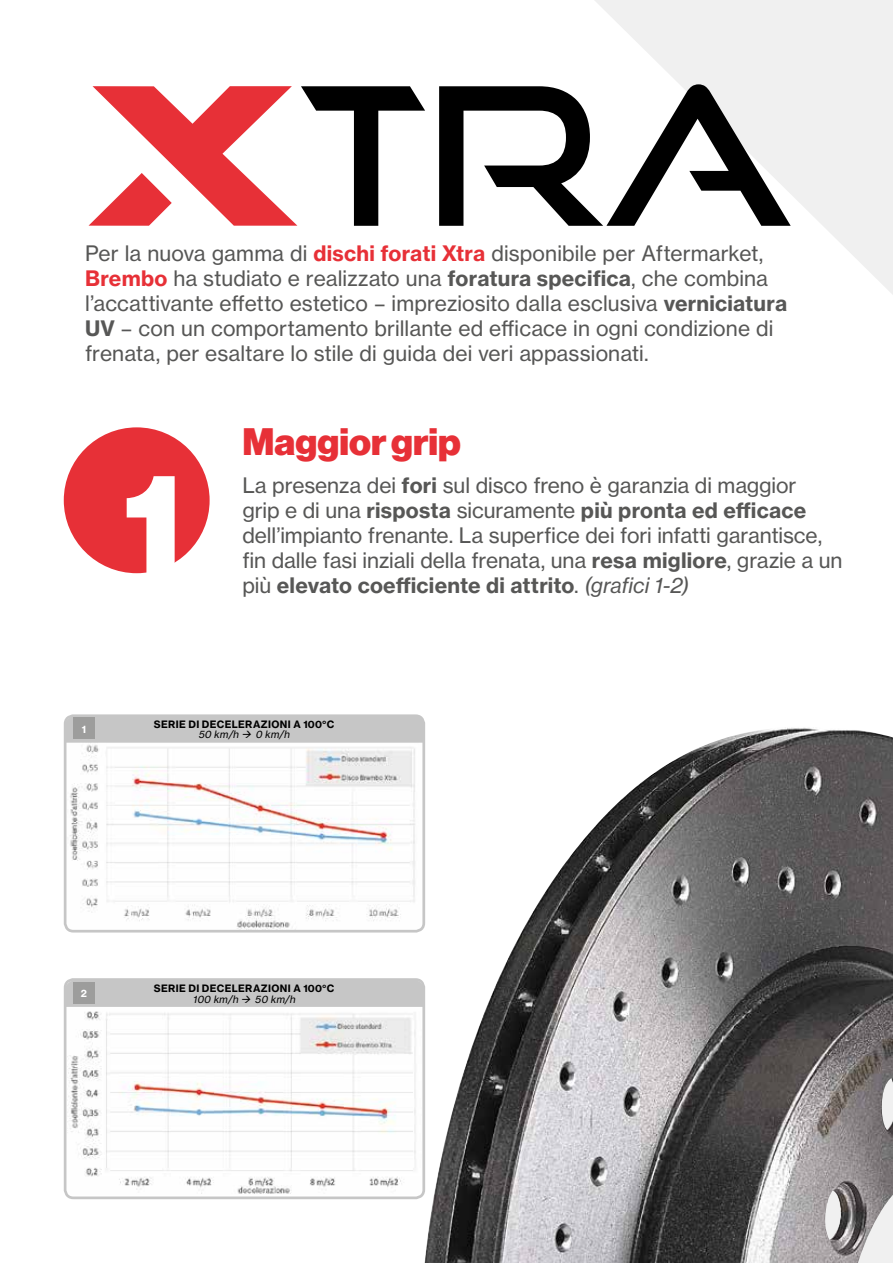
<style>
.page{position:relative;width:893px;height:1263px;background:#fff}
.page>*{position:absolute;margin:0;border:0;box-sizing:border-box;transform-origin:0 0}
.t1{font:900 141px "BW Haas Head 95";color:#fff}
.t2{font:900 37.5px "BW Haas Head 95";letter-spacing:.005em;color:#e73037}
.t3{font:21px/25.2px "BW Haas Text 55 Roman";color:#575756}
.t4{font:700 21px "BW Haas Text 75";letter-spacing:.01em;color:#575756}
.t5{font:700 10.05px "BW Haas Text 75";letter-spacing:.04em;color:#000}
.t6{font:italic 10.05px "BW Haas Text 55 Roman";color:#000}
.t7{font:700 10.05px "BW Haas Text 75";color:#fff}
.s1{font-family:"BW Haas Text 75";font-weight:700;color:#e73037}
.s2{font-family:"BW Haas Text 75";font-weight:700}
.s3{font-family:"BW Haas Text 55 Roman";font-weight:400}
.s4{font-family:"BW Haas Text 56";font-weight:400;font-style:italic}
</style>
<div class="page">
<svg style="left:595px;top:0;width:298px;height:294px;fill:#f0f0f0"></svg>
<div style="left:64px;top:427px;width:146px;height:146px;background:#e73037;border-radius:50%"></div>
<img style="left:424px;top:728px;width:469px;height:535px">
<svg style="left:439px;top:84px;width:352px;height:142px"></svg>
<svg style="left:89px;top:86px;width:336px;height:140px"></svg>
<img style="left:70px;top:745px;width:345px;height:183px">
<div style="left:64px;top:714px;width:361px;height:218px;border:3px solid #c6c6c6;border-radius:8px"></div>
<div style="left:65px;top:715px;width:359px;height:28px;background:#c6c6c6"></div>
<img style="left:68px;top:1011px;width:348px;height:183px">
<div style="left:64px;top:978px;width:361px;height:221px;border:3px solid #c6c6c6;border-radius:8px"></div>
<div style="left:65px;top:980px;width:359px;height:27px;background:#c6c6c6"></div>
<div style="left:73px;top:718px;width:22px;height:21px;background:#9d9d9c"></div>
<div style="left:73px;top:982px;width:22px;height:21px;background:#9d9d9c"></div>
<p class="t3" style="left:85px;top:240px;width:704px">Per la nuova gamma di <span class="s1">dischi forati Xtra</span> disponibile per Aftermarket, <span class="s1">Brembo</span> ha studiato e realizzato una <span class="s2">foratura specifica</span>, che combina l’accattivante effetto estetico – impreziosito dalla esclusiva <span class="s2">verniciatura UV</span> – con un comportamento brillante ed efficace in ogni condizione di frenata, per esaltare lo stile di guida dei veri appassionati.</p>
<h1 class="t1" style="left:123px;top:441px;width:61px">1</h1>
<h2 class="t2" style="left:242px;top:420px;width:220px">Maggior grip</h2>
<p class="t3" style="left:242px;top:472px;width:556px">La presenza dei <span class="s2">fori</span> sul disco freno è garanzia di maggior</p>
<p class="t4" style="left:242px;top:497px;width:565px"><span class="s3">grip e di una</span> risposta <span class="s3">sicuramente</span> più pronta ed efficace</p>
<p class="t3" style="left:242px;top:523px;width:602px">dell’impianto frenante. La superfice dei fori infatti garantisce, fin dalle fasi inziali della frenata, una <span class="s2">resa migliore</span>, grazie a un</p>
<p class="t4" style="left:242px;top:572px;width:448px"><span class="s3">più</span> elevato coefficiente di attrito<span class="s3">.</span> <span class="s4">(grafici 1-2)</span></p>
<p class="t7" style="left:82px;top:722px;width:6px">1</p>
<p class="t5" style="left:154px;top:717px;width:182px">SERIE DI DECELERAZIONI A 100°C</p>
<p class="t6" style="left:198px;top:728px;width:95px">50 km/h → 0 km/h</p>
<p class="t7" style="left:81px;top:987px;width:8px">2</p>
<p class="t5" style="left:154px;top:982px;width:182px">SERIE DI DECELERAZIONI A 100°C</p>
<p class="t6" style="left:193px;top:993px;width:106px">100 km/h → 50 km/h</p>
</div>
